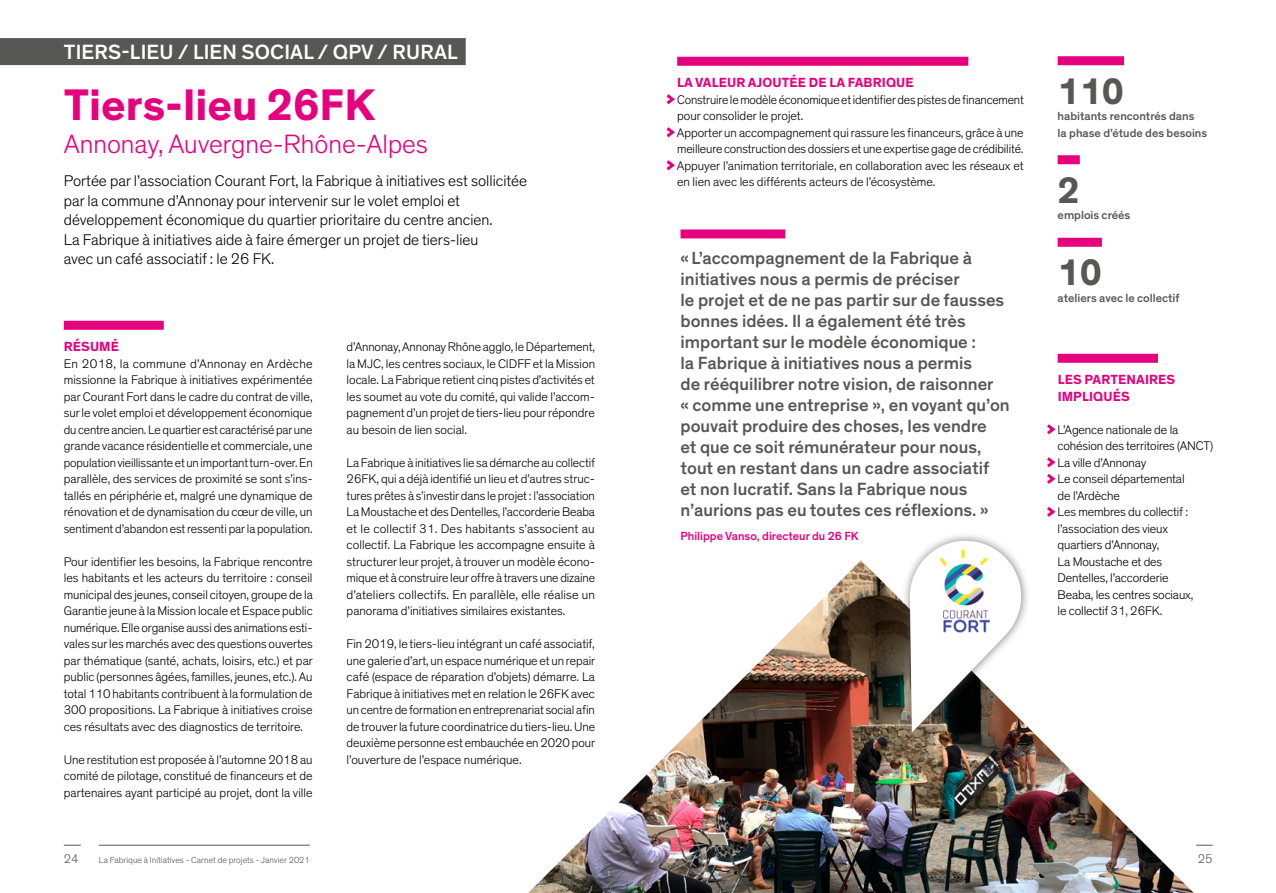
<style>
.page{position:relative;width:1276px;height:893px;background:#fff}
.page>*{position:absolute;margin:0;border:0;box-sizing:border-box;transform-origin:0 0}
._02_Titre_projet{font:700 45px "Theinhardt";color:#e6007d}
._50_Chiffres_Clés{font:700 37.5px "Theinhardt";color:#575756}
._02_Titre_projet_lie{font:300 27px "Theinhardt";color:#e6007d}
._04_Sous_titre_cap_b{font:500 21px "Theinhardt";letter-spacing:.01em;color:#fff}
._07_verbatim{font:500 18px/21px "Theinhardt";color:#575756}
._03_Chapo{font:300 15.75px/19.5px "Theinhardt";color:#000}
._05_Intertitre_Cap_b{font:700 13.5px/16.5px "Theinhardt";letter-spacing:.01em;color:#e6007d}
._06_Txt_courant{font:300 12.75px/16.5px "Theinhardt";letter-spacing:-.01em;color:#000}
.t1{font:300 12.75px "Theinhardt";color:#575756}
._51_Chiffres_clés_tx{font:500 12px/16.5px "Theinhardt";color:#575756}
._07_SINGNATURE{font:500 12px "Theinhardt";color:#e6007d}
.t2{font:300 9px "Theinhardt";color:#575756}
</style>
<div class="page">
<svg style="left:1196px;top:845px;width:16px;height:1px"></svg>
<svg style="left:64px;top:845px;width:17px;height:1px"></svg>
<hr style="left:99px;top:845px;width:211px;height:1px;background:#575756">
<img style="left:528px;top:560px;width:665px;height:333px">
<div style="left:1057px;top:56px;width:67px;height:9px;background:#e6007d"></div>
<div style="left:1057px;top:155px;width:22px;height:9px;background:#e6007d"></div>
<div style="left:1057px;top:238px;width:45px;height:9px;background:#e6007d"></div>
<div style="left:1057px;top:354px;width:101px;height:9px;background:#e6007d"></div>
<svg style="left:1047px;top:424px;width:9px;height:11px"></svg>
<svg style="left:1047px;top:457px;width:9px;height:27px"></svg>
<svg style="left:1047px;top:506px;width:9px;height:11px"></svg>
<div style="left:680px;top:229px;width:105px;height:9px;background:#e6007d"></div>
<div style="left:677px;top:57px;width:291px;height:9px;background:#e6007d"></div>
<svg style="left:666px;top:94px;width:9px;height:11px"></svg>
<svg style="left:666px;top:127px;width:9px;height:11px"></svg>
<svg style="left:666px;top:160px;width:9px;height:11px"></svg>
<div style="left:64px;top:321px;width:100px;height:9px;background:#e6007d"></div>
<div style="left:0;top:38px;width:466px;height:27px;background:#575756"></div>
<div style="left:901px;top:532px;width:129px;height:208px;background:#575756;opacity:.75"></div>
<svg style="left:910px;top:533px;width:118px;height:200px"></svg>
<img style="left:916px;top:543px;width:98px;height:93px">
<p class="_04_Sous_titre_cap_b" style="left:64px;top:40px;width:395px">TIERS-LIEU / LIEN SOCIAL / QPV / RURAL</p>
<p class="_02_Titre_projet" style="left:64px;top:77px;width:313px">Tiers-lieu 26FK</p>
<p class="_02_Titre_projet_lie" style="left:64px;top:128px;width:365px">Annonay, Auvergne-Rhône-Alpes</p>
<p class="_03_Chapo" style="left:64px;top:171px;width:465px">Portée par l’association Courant Fort, la Fabrique à initiatives est sollicitée par la commune d’Annonay pour intervenir sur le volet emploi et développement économique du quartier prioritaire du centre ancien.<br>La Fabrique à initiatives aide à faire émerger un projet de tiers-lieu<br>avec un café associatif : le 26 FK.</p>
<p class="_05_Intertitre_Cap_b" style="left:64px;top:339px;width:57px">RÉSUMÉ</p>
<p class="_06_Txt_courant" style="left:64px;top:355px;width:250px;text-align:justify">En 2018, la commune d’Annonay en Ardèche missionne la Fabrique à initiatives expérimentée par Courant Fort dans le cadre du contrat de ville, sur le volet emploi et développement économique du centre ancien. Le quartier est caractérisé par une grande vacance résidentielle et commerciale, une population vieillissante et un important turn-over. En parallèle, des services de proximité se sont s’ins&shy;tallés en périphérie et, malgré une dynamique de rénovation et de dynamisation du cœur de ville, un sentiment d’abandon est ressenti par la population.</p>
<p class="_06_Txt_courant" style="left:64px;top:553px;width:251px;text-align:justify">Pour identifier les besoins, la Fabrique rencontre les habitants et les acteurs du territoire : conseil municipal des jeunes, conseil citoyen, groupe de la Garantie jeune à la Mission locale et Espace public numérique. Elle organise aussi des animations esti&shy;vales sur les marchés avec des questions ouvertes par thématique (santé, achats, loisirs, etc.) et par public (personnes âgées, familles, jeunes, etc.). Au total 110 habitants contribuent à la formulation de 300 propositions. La Fabrique à initiatives croise ces résultats avec des diagnostics de territoire.</p>
<p class="_06_Txt_courant" style="left:64px;top:751px;width:250px;text-align:justify">Une restitution est proposée à l’automne 2018 au comité de pilotage, constitué de financeurs et de partenaires ayant participé au projet, dont la ville</p>
<p class="_06_Txt_courant" style="left:347px;top:339px;width:250px;text-align:justify">d’Annonay, Annonay Rhône agglo, le Département, la MJC, les centres sociaux, le CIDFF et la Mission locale. La Fabrique retient cinq pistes d’activités et les soumet au vote du comité, qui valide l’accom&shy;pagnement d’un projet de tiers-lieu pour répondre au besoin de lien social.</p>
<p class="_06_Txt_courant" style="left:347px;top:454px;width:250px;text-align:justify">La Fabrique à initiatives lie sa démarche au collectif 26FK, qui a déjà identifié un lieu et d’autres struc&shy;tures prêtes à s’investir dans le projet : l’association La Moustache et des Dentelles, l’accorderie Beaba et le collectif 31. Des habitants s’associent au collectif. La Fabrique les accompagne ensuite à structurer leur projet, à trouver un modèle écono&shy;mique et à construire leur offre à travers une dizaine d’ateliers collectifs. En parallèle, elle réalise un panorama d’initiatives similaires existantes.</p>
<p class="_06_Txt_courant" style="left:347px;top:636px;width:250px;text-align:justify">Fin 2019, le tiers-lieu intégrant un café associatif, une galerie d’art, un espace numérique et un repair café (espace de réparation d’objets) démarre. La Fabrique à initiatives met en relation le 26FK avec un centre de formation en entreprenariat social afin de trouver la future coordinatrice du tiers-lieu. Une deuxième personne est embauchée en 2020 pour l’ouverture de l’espace numérique.</p>
<p class="_05_Intertitre_Cap_b" style="left:677px;top:75px;width:238px">LA VALEUR AJOUTÉE DE LA FABRIQUE</p>
<p class="_06_Txt_courant" style="left:677px;top:91px;width:348px">Construire le modèle économique et identifier des pistes de financement pour consolider le projet.</p>
<p class="_06_Txt_courant" style="left:677px;top:124px;width:348px">Apporter un accompagnement qui rassure les financeurs, grâce à une meilleure construction des dossiers et une expertise gage de crédibilité.</p>
<p class="_06_Txt_courant" style="left:677px;top:157px;width:348px">Appuyer l’animation territoriale, en collaboration avec les réseaux et en lien avec les différents acteurs de l’écosystème.</p>
<p class="_07_verbatim" style="left:680px;top:248px;width:331px">« L’accompagnement de la Fabrique à initiatives nous a permis de préciser<br>le projet et de ne pas partir sur de fausses bonnes idées. Il a également été très important sur le modèle économique :<br>la Fabrique à initiatives nous a permis<br>de rééquilibrer notre vision, de raisonner<br>« comme une entreprise », en voyant qu’on pouvait produire des choses, les vendre<br>et que ce soit rémunérateur pour nous, tout en restant dans un cadre associatif et non lucratif. Sans la Fabrique nous n’aurions pas eu toutes ces réflexions. »</p>
<p class="_07_SINGNATURE" style="left:680px;top:528px;width:180px">Philippe Vanso, directeur du 26 FK</p>
<p class="_50_Chiffres_Clés" style="left:1057px;top:68px;width:68px">110</p>
<p class="_51_Chiffres_clés_tx" style="left:1057px;top:108px;width:151px">habitants rencontrés dans<br>la phase d’étude des besoins</p>
<p class="_50_Chiffres_Clés" style="left:1057px;top:167px;width:24px">2</p>
<p class="_51_Chiffres_clés_tx" style="left:1057px;top:207px;width:74px">emplois créés</p>
<p class="_50_Chiffres_Clés" style="left:1057px;top:249px;width:46px">10</p>
<p class="_51_Chiffres_clés_tx" style="left:1057px;top:289px;width:124px">ateliers avec le collectif</p>
<p class="_05_Intertitre_Cap_b" style="left:1057px;top:372px;width:119px">LES PARTENAIRES<br>IMPLIQUÉS</p>
<p class="_06_Txt_courant" style="left:1057px;top:421px;width:157px">L’Agence nationale de la cohésion des territoires (ANCT)</p>
<p class="_06_Txt_courant" style="left:1057px;top:454px;width:90px">La ville d’Annonay</p>
<p class="_06_Txt_courant" style="left:1057px;top:471px;width:128px">Le conseil départemental de l’Ardèche</p>
<p class="_06_Txt_courant" style="left:1057px;top:504px;width:137px">Les membres du collectif : l’association des vieux quartiers d’Annonay,<br>La Moustache et des<br>Dentelles, l’accorderie<br>Beaba, les centres sociaux, le collectif 31, 26FK.</p>
<p class="t1" style="left:64px;top:851px;width:17px">24</p>
<p class="t2" style="left:99px;top:854px;width:212px">La Fabrique à Initiatives - Carnet de projets - Janvier 2021</p>
<p class="t1" style="left:1197px;top:851px;width:17px">25</p>
</div>
